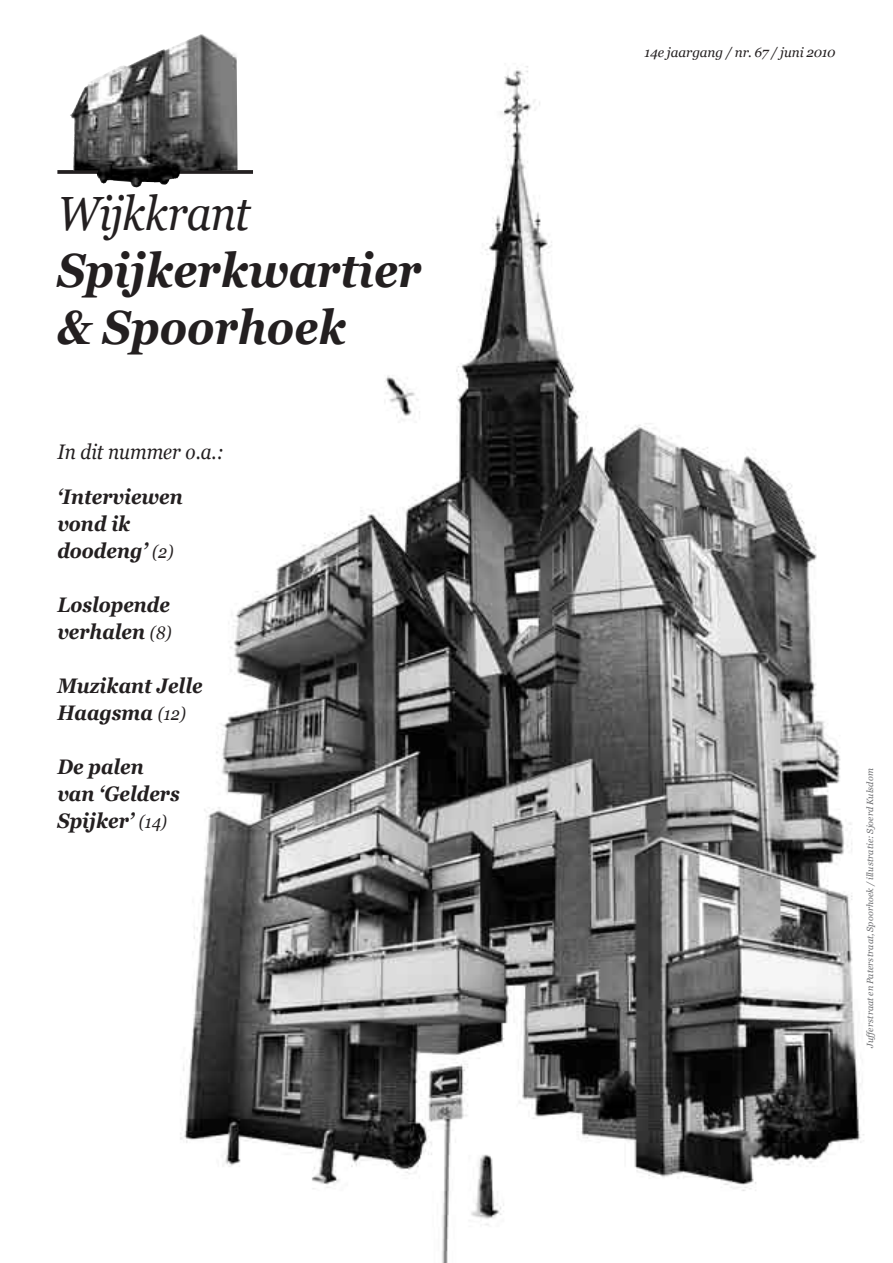
<style>
.page{position:relative;width:893px;height:1263px;background:#fff}
.page>*{position:absolute;margin:0;border:0;box-sizing:border-box;transform-origin:0 0}
.t1{font:italic 700 48px/57.4px "Georgia";color:#231f20;scale:.9 1}
.t2{font:italic 48px "Georgia";letter-spacing:-.02em;color:#231f20;scale:.9 1}
.t3{font:italic 700 21px/27px "Georgia";color:#231f20;scale:.9 1}
.t4{font:italic 21px "Georgia";color:#231f20;scale:.9 1}
.t5{font:italic 13.5px "Georgia";letter-spacing:-.005em;color:#231f20}
.t6{font:italic 9px "Georgia";letter-spacing:.01em;color:#6c6d70}
.s1{font-weight:400;font-size:18px}
</style>
<div class="page">
<img style="left:145px;top:34px;width:719px;height:1229px">
<svg style="left:57px;top:170px;width:196px;height:4px"></svg>
<img style="left:83px;top:35px;width:116px;height:56px">
<h1 class="t2" style="left:57px;top:186px;width:216px">Wijkkrant</h1>
<h1 class="t1" style="left:57px;top:242px;width:406px">Spijkerkwartier &amp; Spoorhoek</h1>
<p class="t5" style="left:644px;top:45px;width:193px">14e jaargang / nr. 67 / juni 2010</p>
<p class="t4" style="left:57px;top:440px;width:187px">In dit nummer o.a.:</p>
<p class="t3" style="left:57px;top:483px;width:141px">‘Interviewen vond ik doodeng’ <span class="s1">(2)</span></p>
<p class="t3" style="left:57px;top:591px;width:129px">Loslopende verhalen <span class="s1">(8)</span></p>
<p class="t3" style="left:57px;top:672px;width:163px">Muzikant Jelle<br>Haagsma <span class="s1">(12)</span></p>
<p class="t3" style="left:57px;top:753px;width:137px">De palen van ‘Gelders<br>Spijker’ <span class="s1">(14)</span></p>
<p class="t6" style="left:865px;top:1048px;width:281px;rotate:-90deg">Jufferstraat en Paterstraat, Spoorhoek / illustratie: Sjoerd Kulsdom</p>
</div>
